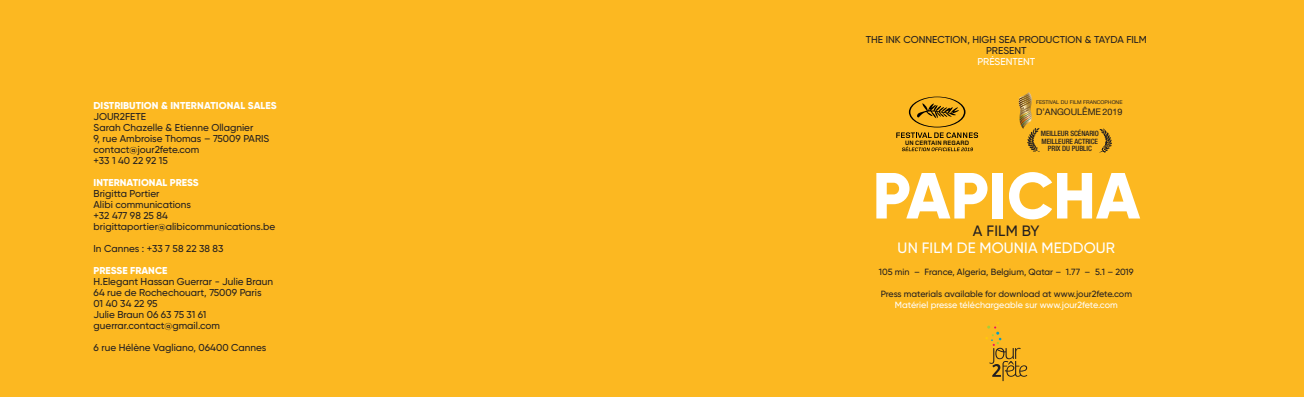
<style>
.page{position:relative;width:1304px;height:397px;background:#fcb821}
.page>*{position:absolute;margin:0;border:0;box-sizing:border-box;transform-origin:0 0}
.t1{font:800 65px "Gilroy";color:#fff}
.t2{font:500 15px "Gilroy";color:#fff}
.t3{font:500 15px "Gilroy";color:#231f20}
.t4{font:500 10px/11px "Gilroy";color:#231f20}
.t5{font:800 10px "Gilroy";color:#fff}
.t6{font:500 10px "Gilroy";color:#fff}
.t7{font:500 9px "Gilroy";color:#231f20}
.t8{font:500 9px "Gilroy";color:#fff}
.t9{font:9px "Helvetica Neue LT Com";letter-spacing:-.005em;color:#231f20}
.t10{font:500 condensed 7.3px/7.8px "Helvetica Neue LT Com";letter-spacing:-.005em;color:#231f20;text-align:center}
.t11{font:700 6.5px "Foundry Monoline";letter-spacing:.005em;color:#000}
.t12{font:5.2px "Helvetica Neue LT Com";color:#231f20}
</style>
<div class="page">
<svg style="left:985px;top:322px;width:42px;height:59px"></svg>
<svg style="left:896px;top:97px;width:82px;height:41px"></svg>
<svg style="left:902px;top:146px;width:71px;height:5px"></svg>
<svg style="left:1019px;top:94px;width:13px;height:35px"></svg>
<img style="left:1028px;top:127px;width:12px;height:25px">
<img style="left:1099px;top:128px;width:13px;height:25px">
<p class="t5" style="left:94px;top:99px;width:105px">DISTRIBUTION &amp; INTERNATIONA</p>
<p class="t5" style="left:240px;top:99px;width:37px">L SALES</p>
<p class="t4" style="left:94px;top:111px;width:177px">JOUR2FETE<br>Sarah Chazelle &amp; Etienne Ollagnier<br>9, rue Ambroise Thomas – 75009 PARIS contact@jour2fete.com<br>+33 1 40 22 92 15</p>
<p class="t5" style="left:94px;top:176px;width:107px">INTERNATIONAL PRESS</p>
<p class="t4" style="left:94px;top:188px;width:183px">Brigitta Portier<br>Alibi communications<br>+32 477 98 25 84 brigittaportier@alibicommunications.be</p>
<p class="t4" style="left:94px;top:243px;width:131px">In Cannes : +33 7 58 22 38 83</p>
<p class="t5" style="left:94px;top:264px;width:74px">PRESSE FRANCE</p>
<p class="t4" style="left:94px;top:276px;width:181px">H.Elegant Hassan Guerrar - Julie Braun<br>64 rue de Rochechouart, 75009 Paris<br>01 40 34 22 95<br>Julie Braun 06 63 75 31 61 guerrar.contact@gmail.com</p>
<p class="t4" style="left:94px;top:342px;width:174px">6 rue Hélène Vagliano, 06400 Cannes</p>
<p class="t4" style="left:866px;top:34px;width:283px;text-align:center">THE INK CONNECTION, HIGH SEA PRODUCTION &amp; TAYDA FILM<br>PRESENT</p>
<p class="t6" style="left:977px;top:56px;width:59px">PRÉSENTENT</p>
<p class="t11" style="left:905px;top:139px;width:65px">UN CERTAIN REGARD</p>
<p class="t12" style="left:1036px;top:99px;width:88px">FESTIVAL DU FILM FRANCOPHONE</p>
<p class="t9" style="left:1036px;top:106px;width:35px">D’ANGOUL</p>
<p class="t9" style="left:1082px;top:106px;width:42px">ÊME 2019</p>
<p class="t10" style="left:1041px;top:129px;width:60px">MEILLEUR SCÉNARIO<br>MEILLEURE ACTRICE<br>PRIX DU PUBLIC</p>
<h1 class="t1" style="left:872px;top:155px;width:269px">PAPICHA</h1>
<h2 class="t3" style="left:973px;top:221px;width:22px">a film</h2>
<h2 class="t3" style="left:1022px;top:221px;width:19px">by</h2>
<h2 class="t2" style="left:898px;top:238px;width:33px">Un film</h2>
<h2 class="t2" style="left:957px;top:238px;width:46px">de Mounia</h2>
<h2 class="t2" style="left:1042px;top:238px;width:24px">Meddour</h2>
<p class="t7" style="left:879px;top:266px;width:256px">105 min – France, Algeria, Belgium, Qatar – 1.77 – 5.1 – 2019</p>
<p class="t7" style="left:881px;top:288px;width:253px">Press materials available for download at www.jour2fete.com</p>
<p class="t8" style="left:895px;top:299px;width:224px">Matériel presse téléchargeable sur www.jour2fete.com</p>
</div>
